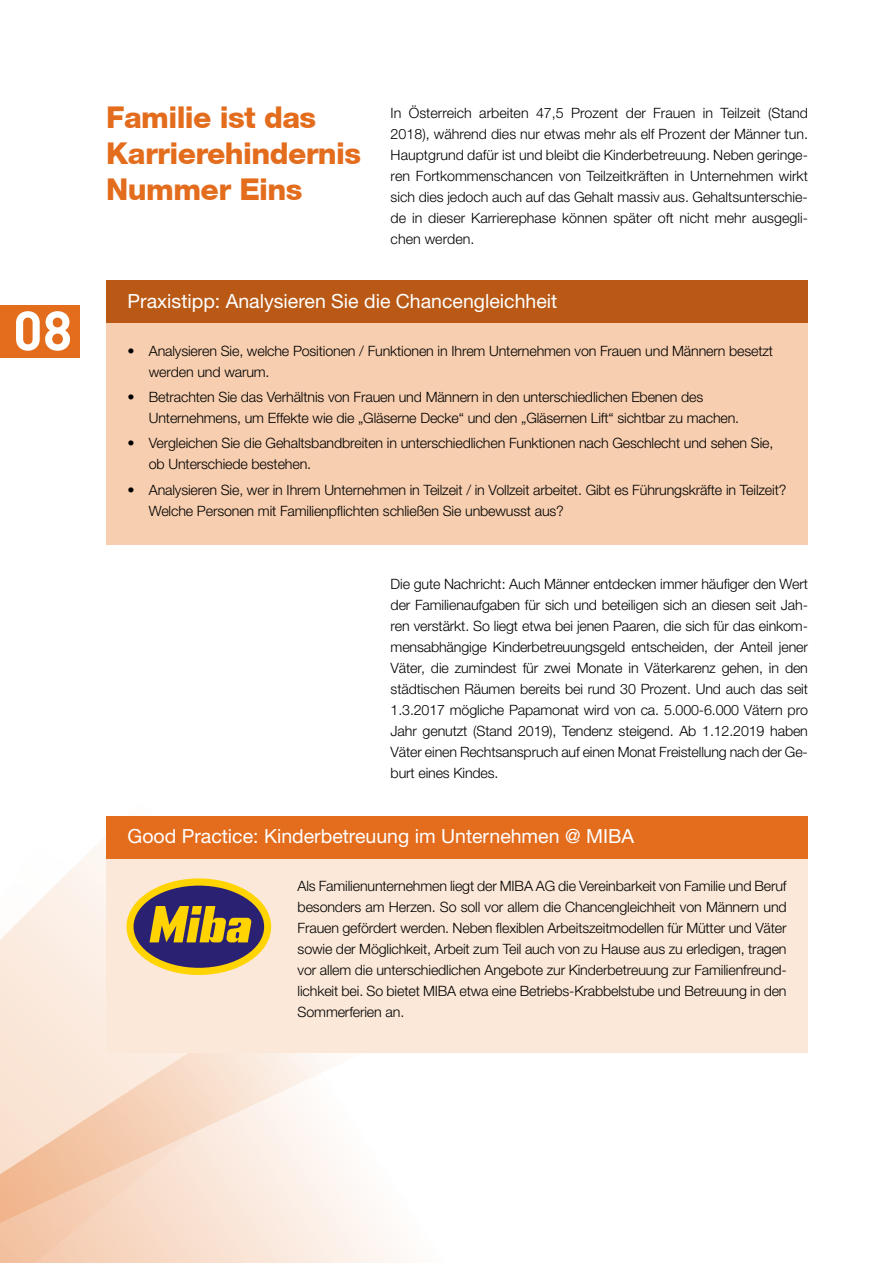
<style>
.page{position:relative;width:893px;height:1263px;background:#fff}
.page>*{position:absolute;margin:0;border:0;box-sizing:border-box;transform-origin:0 0}
.t1{font:700 54.6px "DIN";color:#fff}
.t2{font:800 30px/36px "Helvetica Neue";letter-spacing:-.02em;color:#e36c1d}
.t3{font:19.5px "Helvetica Neue LT Std";color:#fff}
.t4{font:300 14.25px/21px "Helvetica Neue";letter-spacing:-.01em;color:#000}
</style>
<div class="page">
<svg style="left:0;top:844px;width:106px;height:153px;fill:#fcf0e8"></svg>
<svg style="left:0;top:997px;width:462px;height:266px"></svg>
<div style="left:0;top:306px;width:79px;height:52px;background:#e36c1d"></div>
<div style="left:106px;top:858px;width:702px;height:194px;background:#fbe8d8"></div>
<div style="left:106px;top:816px;width:702px;height:42px;background:#e36c1d"></div>
<div style="left:126px;top:878px;width:145px;height:97px;background:#ffd400;border-radius:50%"></div>
<div style="left:134px;top:885px;width:130px;height:83px;background:#2a2172;border-radius:50%"></div>
<svg style="left:150px;top:906px;width:101px;height:36px"></svg>
<div style="left:106px;top:323px;width:702px;height:221px;background:#f7ceaf"></div>
<div style="left:106px;top:281px;width:702px;height:42px;background:#b95915"></div>
<h1 class="t1" style="left:13px;top:295px;width:61px">08</h1>
<h2 class="t2" style="left:106px;top:99px;width:256px">Familie ist das<br>Karrierehindernis<br>Nummer Eins</h2>
<p class="t4" style="left:391px;top:102px;width:419px;text-align:justify">In Österreich arbeiten 47,5 Prozent der Frauen in Teilzeit (Stand 2018), während dies nur etwas mehr als elf Prozent der Männer tun.<br>Hauptgrund dafür ist und bleibt die Kinderbetreuung. Neben geringe&shy;ren Fortkommenschancen von Teilzeitkräften in Unternehmen wirkt sich dies jedoch auch auf das Gehalt massiv aus. Gehaltsunterschie&shy;de in dieser Karrierephase können später oft nicht mehr ausgegli&shy;chen werden.</p>
<h3 class="t3" style="left:128px;top:290px;width:431px">Praxistipp: Analysieren Sie die Chancengleichheit</h3>
<p class="t4" style="left:149px;top:340px;width:626px;text-indent:-21px">• Analysieren Sie, welche Positionen / Funktionen in Ihrem Unternehmen von Frauen und Männern besetzt werden und warum.</p>
<p class="t4" style="left:149px;top:386px;width:592px;text-indent:-21px">• Betrachten Sie das Verhältnis von Frauen und Männern in den unterschiedlichen Ebenen des<br>Unternehmens, um Effekte wie die „Gläserne Decke“ und den „Gläsernen Lift“ sichtbar zu machen.</p>
<p class="t4" style="left:149px;top:432px;width:626px;text-indent:-21px">• Vergleichen Sie die Gehaltsbandbreiten in unterschiedlichen Funktionen nach Geschlecht und sehen Sie, ob Unterschiede bestehen.</p>
<p class="t4" style="left:149px;top:479px;width:639px;text-indent:-21px">• Analysieren Sie, wer in Ihrem Unternehmen in Teilzeit / in Vollzeit arbeitet. Gibt es Führungskräfte in Teilzeit?<br>Welche Personen mit Familienpflichten schließen Sie unbewusst aus?</p>
<p class="t4" style="left:391px;top:573px;width:419px;text-align:justify">Die gute Nachricht: Auch Männer entdecken immer häufiger den Wert der Familienaufgaben für sich und beteiligen sich an diesen seit Jah&shy;ren verstärkt. So liegt etwa bei jenen Paaren, die sich für das einkom&shy;mensabhängige Kinderbetreuungsgeld entscheiden, der Anteil jener Väter, die zumindest für zwei Monate in Väterkarenz gehen, in den städtischen Räumen bereits bei rund 30 Prozent. Und auch das seit 1.3.2017 mögliche Papamonat wird von ca. 5.000-6.000 Vätern pro Jahr genutzt (Stand 2019), Tendenz steigend. Ab 1.12.2019 haben Väter einen Rechtsanspruch auf einen Monat Freistellung nach der Ge&shy;burt eines Kindes.</p>
<h3 class="t3" style="left:128px;top:825px;width:508px">Good Practice: Kinderbetreuung im Unternehmen @ MIBA</h3>
<p class="t4" style="left:298px;top:875px;width:491px;text-align:justify">Als Familienunternehmen liegt der MIBA AG die Vereinbarkeit von Familie und Beruf besonders am Herzen. So soll vor allem die Chancengleichheit von Männern und Frauen gefördert werden. Neben flexiblen Arbeitszeitmodellen für Mütter und Väter sowie der Möglichkeit, Arbeit zum Teil auch von zu Hause aus zu erledigen, tragen vor allem die unterschiedlichen Angebote zur Kinderbetreuung zur Familienfreund&shy;lichkeit bei. So bietet MIBA etwa eine Betriebs-Krabbelstube und Betreuung in den Sommerferien an.</p>
</div>
